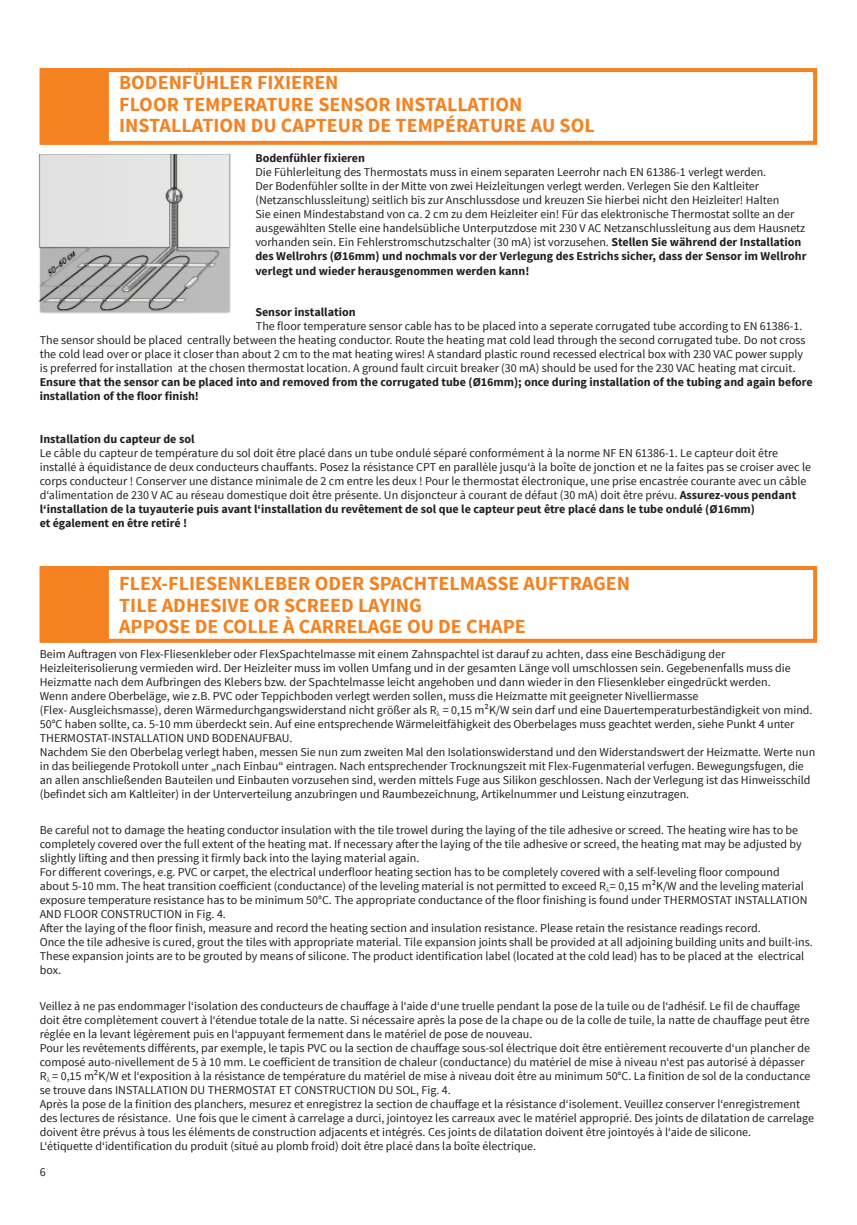
<style>
.page{position:relative;width:857px;height:1225px;background:#fff}
.page>*{position:absolute;margin:0;border:0;box-sizing:border-box;transform-origin:0 0}
.t1{font:700 20px "Source Sans Pro";color:#f58220}
.t2{font:12px/14px "Source Sans Pro";color:#231f20}
.t3{font:700 12px/14px "Source Sans Pro";color:#231f20}
.s1{font-weight:700}
</style>
<div class="page">
<div style="left:40px;top:68px;width:776px;height:77px;border:4px solid #f58220"></div>
<div style="left:40px;top:69px;width:69px;height:76px;background:#f58220"></div>
<div style="left:40px;top:566px;width:776px;height:77px;border:4px solid #f58220"></div>
<div style="left:40px;top:567px;width:69px;height:75px;background:#f58220"></div>
<img style="left:38px;top:154px;width:193px;height:159px">
<h1 class="t1" style="left:119px;top:70px;width:221px">BODENFÜHLER FIXIEREN</h1>
<h1 class="t1" style="left:119px;top:91px;width:404px">FLOOR TEMPERATURE SENSOR INSTALLATION</h1>
<h1 class="t1" style="left:119px;top:113px;width:477px">INSTALLATION DU CAPTEUR DE TEMPÉRATURE AU SOL</h1>
<p class="t3" style="left:255px;top:152px;width:111px">Bodenfühler fixieren</p>
<p class="t2" style="left:255px;top:166px;width:552px">Die Fühlerleitung des Thermostats muss in einem separaten Leerrohr nach EN 61386-1 verlegt werden.<br>Der Bodenfühler sollte in der Mitte von zwei Heizleitungen verlegt werden. Verlegen Sie den Kaltleiter (Netzanschlussleitung) seitlich bis zur Anschlussdose und kreuzen Sie hierbei nicht den Heizleiter! Halten<br>Sie einen Mindestabstand von ca. 2 cm zu dem Heizleiter ein! Für das elektronische Thermostat sollte an der ausgewählten Stelle eine handelsübliche Unterputzdose mit 230 V AC Netzanschlussleitung aus dem Hausnetz vorhanden sein. Ein Fehlerstromschutzschalter (30 mA) ist vorzusehen. <span class="s1">Stellen Sie während der Installation des Wellrohrs (Ø16mm) und nochmals vor der Verlegung des Estrichs sicher, dass der Sensor im Wellrohr verlegt und wieder herausgenommen werden kann!</span></p>
<p class="t3" style="left:255px;top:305px;width:102px">Sensor installation</p>
<p class="t2" style="left:40px;top:319px;width:767px;text-indent:216px">The floor temperature sensor cable has to be placed into a seperate corrugated tube according to EN 61386-1.<br>The sensor should be placed centrally between the heating conductor. Route the heating mat cold lead through the second corrugated tube. Do not cross the cold lead over or place it closer than about 2 cm to the mat heating wires! A standard plastic round recessed electrical box with 230 VAC power supply is preferred for installation at the chosen thermostat location. A ground fault circuit breaker (30 mA) should be used for the 230 VAC heating mat circuit.</p>
<p class="t3" style="left:40px;top:375px;width:774px">Ensure that the sensor can be placed into and removed from the corrugated tube (Ø16mm); once during installation of the tubing and again before installation of the floor finish!</p>
<p class="t3" style="left:40px;top:433px;width:156px">Installation du capteur de sol</p>
<p class="t2" style="left:40px;top:447px;width:772px">Le câble du capteur de température du sol doit être placé dans un tube ondulé séparé conformément à la norme NF EN 61386-1. Le capteur doit être installé à équidistance de deux conducteurs chauffants. Posez la résistance CPT en parallèle jusqu‘à la boîte de jonction et ne la faites pas se croiser avec le corps conducteur ! Conserver une distance minimale de 2 cm entre les deux ! Pour le thermostat électronique, une prise encastrée courante avec un câble d‘alimentation de 230 V AC au réseau domestique doit être présente. Un disjoncteur à courant de défaut (30 mA) doit être prévu. <span class="s1">Assurez-vous pendant l‘installation de la tuyauterie puis avant l‘installation du revêtement de sol que le capteur peut être placé dans le tube ondulé (Ø16mm)<br>et également en être retiré !</span></p>
<h1 class="t1" style="left:119px;top:570px;width:512px">FLEX-FLIESENKLEBER ODER SPACHTELMASSE AUFTRAGEN</h1>
<h1 class="t1" style="left:119px;top:592px;width:304px">TILE ADHESIVE OR SCREED LAYING</h1>
<h1 class="t1" style="left:119px;top:614px;width:408px">APPOSE DE COLLE À CARRELAGE OU DE CHAPE</h1>
<p class="t2" style="left:40px;top:647px;width:776px">Beim Auftragen von Flex-Fliesenkleber oder FlexSpachtelmasse mit einem Zahnspachtel ist darauf zu achten, dass eine Beschädigung der Heizleiterisolierung vermieden wird. Der Heizleiter muss im vollen Umfang und in der gesamten Länge voll umschlossen sein. Gegebenenfalls muss die Heizmatte nach dem Aufbringen des Klebers bzw. der Spachtelmasse leicht angehoben und dann wieder in den Fliesenkleber eingedrückt werden.<br>Wenn andere Oberbeläge, wie z.B. PVC oder Teppichboden verlegt werden sollen, muss die Heizmatte mit geeigneter Nivelliermasse<br>(Flex- Ausgleichsmasse), deren Wärmedurchgangswiderstand nicht größer als R● = 0,15 m²K/W sein darf und eine Dauertemperaturbeständigkeit von mind.<br>50°C haben sollte, ca. 5-10 mm überdeckt sein. Auf eine entsprechende Wärmeleitfähigkeit des Oberbelages muss geachtet werden, siehe Punkt 4 unter THERMOSTAT-INSTALLATION UND BODENAUFBAU.<br>Nachdem Sie den Oberbelag verlegt haben, messen Sie nun zum zweiten Mal den Isolationswiderstand und den Widerstandswert der Heizmatte. Werte nun in das beiliegende Protokoll unter „nach Einbau“ eintragen. Nach entsprechender Trocknungszeit mit Flex-Fugenmaterial verfugen. Bewegungsfugen, die an allen anschließenden Bauteilen und Einbauten vorzusehen sind, werden mittels Fuge aus Silikon geschlossen. Nach der Verlegung ist das Hinweisschild (befindet sich am Kaltleiter) in der Unterverteilung anzubringen und Raumbezeichnung, Artikelnummer und Leistung einzutragen.</p>
<p class="t2" style="left:40px;top:823px;width:774px">Be careful not to damage the heating conductor insulation with the tile trowel during the laying of the tile adhesive or screed. The heating wire has to be completely covered over the full extent of the heating mat. If necessary after the laying of the tile adhesive or screed, the heating mat may be adjusted by slightly lifting and then pressing it firmly back into the laying material again.<br>For different coverings, e.g. PVC or carpet, the electrical underfloor heating section has to be completely covered with a self-leveling floor compound<br>about 5-10 mm. The heat transition coefficient (conductance) of the leveling material is not permitted to exceed R●= 0,15 m²K/W and the leveling material exposure temperature resistance has to be minimum 50°C. The appropriate conductance of the floor finishing is found under THERMOSTAT INSTALLATION AND FLOOR CONSTRUCTION in Fig. 4.<br>After the laying of the floor finish, measure and record the heating section and insulation resistance. Please retain the resistance readings record.<br>Once the tile adhesive is cured, grout the tiles with appropriate material. Tile expansion joints shall be provided at all adjoining building units and built-ins.<br>These expansion joints are to be grouted by means of silicone. The product identification label (located at the cold lead) has to be placed at the electrical box.</p>
<p class="t2" style="left:40px;top:999px;width:775px">Veillez à ne pas endommager l‘isolation des conducteurs de chauffage à l‘aide d‘une truelle pendant la pose de la tuile ou de l‘adhésif. Le fil de chauffage doit être complètement couvert à l‘étendue totale de la natte. Si nécessaire après la pose de la chape ou de la colle de tuile, la natte de chauffage peut être réglée en la levant légèrement puis en l‘appuyant fermement dans le matériel de pose de nouveau.<br>Pour les revêtements différents, par exemple, le tapis PVC ou la section de chauffage sous-sol électrique doit être entièrement recouverte d‘un plancher de composé auto-nivellement de 5 à 10 mm. Le coefficient de transition de chaleur (conductance) du matériel de mise à niveau n‘est pas autorisé à dépasser R● = 0,15 m²K/W et l‘exposition à la résistance de température du matériel de mise à niveau doit être au minimum 50°C. La finition de sol de la conductance se trouve dans INSTALLATION DU THERMOSTAT ET CONSTRUCTION DU SOL, Fig. 4.<br>Après la pose de la finition des planchers, mesurez et enregistrez la section de chauffage et la résistance d‘isolement. Veuillez conserver l‘enregistrement des lectures de résistance. Une fois que le ciment à carrelage a durci, jointoyez les carreaux avec le matériel approprié. Des joints de dilatation de carrelage doivent être prévus à tous les éléments de construction adjacents et intégrés. Ces joints de dilatation doivent être jointoyés à l‘aide de silicone.<br>L‘étiquette d‘identification du produit (situé au plomb froid) doit être placé dans la boîte électrique.</p>
<p class="t2" style="left:40px;top:1164px;width:7px">6</p>
</div>
